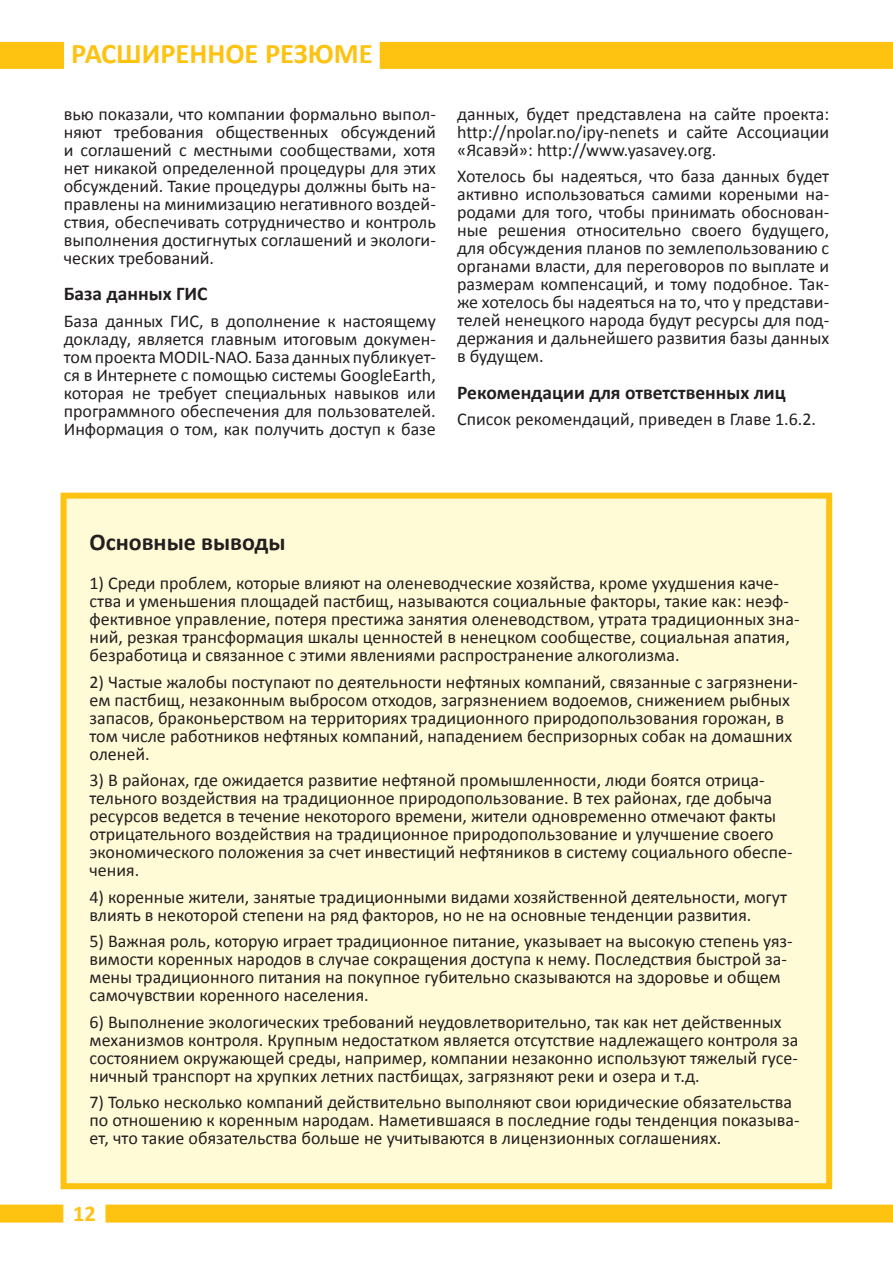
<style>
.page{position:relative;width:893px;height:1263px;background:#fff}
.page>*{position:absolute;margin:0;border:0;box-sizing:border-box;transform-origin:0 0}
.t1{font:700 28.5px "Calibri";color:#fec210}
.MODIL-NAO_Heading_te{font:700 24px "Calibri";color:#231f20}
.t2{font:700 22.5px "Calibri";color:#fec210}
.MODIL-NAO_Heading_3{font:700 19.5px "Calibri";color:#231f20}
.MODIL-NAO_textbox{font:18px/18px "Calibri";color:#231f20}
.MODIL-NAO_basic_para{font:18px/18px "Calibri";color:#231f20;text-align:justify}
</style>
<div class="page">
<div style="left:0;top:42px;width:64px;height:27px;background:#fec210"></div>
<div style="left:0;top:1204px;width:63px;height:18px;background:#fec210"></div>
<div style="left:105px;top:1204px;width:788px;height:18px;background:#fec210"></div>
<div style="left:380px;top:42px;width:513px;height:27px;background:#fec210"></div>
<div style="left:61px;top:493px;width:771px;height:696px;background:#fffbd6;border:6px solid #fec210"></div>
<h1 class="t1" style="left:71px;top:36px;width:303px">РАСШИРЕННОЕ РЕЗЮМЕ</h1>
<p class="MODIL-NAO_basic_para" style="left:64px;top:105px;width:374px">вью показали, что компании формально выпол&shy;няют требования общественных обсуждений и соглашений с местными сообществами, хотя нет никакой определенной процедуры для этих обсуждений. Такие процедуры должны быть на&shy;правлены на минимизацию негативного воздей&shy;ствия, обеспечивать сотрудничество и контроль выполнения достигнутых соглашений и экологи&shy;ческих требований.</p>
<p class="MODIL-NAO_Heading_3" style="left:64px;top:281px;width:145px">База данных ГИС</p>
<p class="MODIL-NAO_basic_para" style="left:64px;top:312px;width:374px">База данных ГИС, в дополнение к настоящему докладу, является главным итоговым докумен&shy;том проекта MODIL-NАО. База данных публикует&shy;ся в Интернете с помощью системы GoogleEarth, которая не требует специальных навыков или программного обеспечения для пользователей.<br>Информация о том, как получить доступ к базе</p>
<p class="MODIL-NAO_basic_para" style="left:457px;top:105px;width:374px">данных, будет представлена на сайте проекта: http://npolar.no/ipy-nenets и сайте Ассоциации «Ясавэй»: http://www.yasavey.org.</p>
<p class="MODIL-NAO_basic_para" style="left:457px;top:167px;width:374px">Хотелось бы надеяться, что база данных будет активно использоваться самими кореными на&shy;родами для того, чтобы принимать обоснован&shy;ные решения относительно своего будущего, для обсуждения планов по землепользованию с органами власти, для переговоров по выплате и размерам компенсаций, и тому подобное. Так&shy;же хотелось бы надеяться на то, что у представи&shy;телей ненецкого народа будут ресурсы для под&shy;держания и дальнейшего развития базы данных в будущем.</p>
<p class="MODIL-NAO_Heading_3" style="left:457px;top:380px;width:330px">Рекомендации для ответственных лиц</p>
<p class="MODIL-NAO_basic_para" style="left:457px;top:410px;width:360px">Список рекомендаций, приведен в Главе 1.6.2.</p>
<p class="MODIL-NAO_Heading_te" style="left:90px;top:527px;width:198px">Основные выводы</p>
<p class="MODIL-NAO_textbox" style="left:90px;top:574px;width:712px">1) Среди проблем, которые влияют на оленеводческие хозяйства, кроме ухудшения каче&shy;ства и уменьшения площадей пастбищ, называются социальные факторы, такие как: неэф&shy;фективное управление, потеря престижа занятия оленеводством, утрата традиционных зна&shy;ний, резкая трансформация шкалы ценностей в ненецком сообществе, социальная апатия, безработица и связанное с этими явлениями распространение алкоголизма.</p>
<p class="MODIL-NAO_textbox" style="left:90px;top:673px;width:710px">2) Частые жалобы поступают по деятельности нефтяных компаний, связанные с загрязнени&shy;ем пастбищ, незаконным выбросом отходов, загрязнением водоемов, снижением рыбных запасов, браконьерством на территориях традиционного природопользования горожан, в том числе работников нефтяных компаний, нападением беспризорных собак на домашних оленей.</p>
<p class="MODIL-NAO_textbox" style="left:90px;top:771px;width:704px">3) В районах, где ожидается развитие нефтяной промышленности, люди боятся отрица&shy;тельного воздействия на традиционное природопользование. В тех районах, где добыча ресурсов ведется в течение некоторого времени, жители одновременно отмечают факты отрицательного воздействия на традиционное природопользование и улучшение своего экономического положения за счет инвестиций нефтяников в систему социального обеспе&shy;чения.</p>
<p class="MODIL-NAO_textbox" style="left:90px;top:888px;width:699px">4) коренные жители, занятые традиционными видами хозяйственной деятельности, могут влиять в некоторой степени на ряд факторов, но не на основные тенденции развития.</p>
<p class="MODIL-NAO_textbox" style="left:90px;top:932px;width:705px">5) Важная роль, которую играет традиционное питание, указывает на высокую степень уяз&shy;вимости коренных народов в случае сокращения доступа к нему. Последствия быстрой за&shy;мены традиционного питания на покупное губительно сказываются на здоровье и общем самочувствии коренного населения.</p>
<p class="MODIL-NAO_textbox" style="left:90px;top:1013px;width:710px">6) Выполнение экологических требований неудовлетворительно, так как нет действенных механизмов контроля. Крупным недостатком является отсутствие надлежащего контроля за состоянием окружающей среды, например, компании незаконно используют тяжелый гусе&shy;ничный транспорт на хрупких летних пастбищах, загрязняют реки и озера и т.д.</p>
<p class="MODIL-NAO_textbox" style="left:90px;top:1093px;width:712px">7) Только несколько компаний действительно выполняют свои юридические обязательства по отношению к коренным народам. Наметившаяся в последние годы тенденция показыва&shy;ет, что такие обязательства больше не учитываются в лицензионных соглашениях.</p>
<p class="t2" style="left:73px;top:1199px;width:24px">12</p>
</div>
